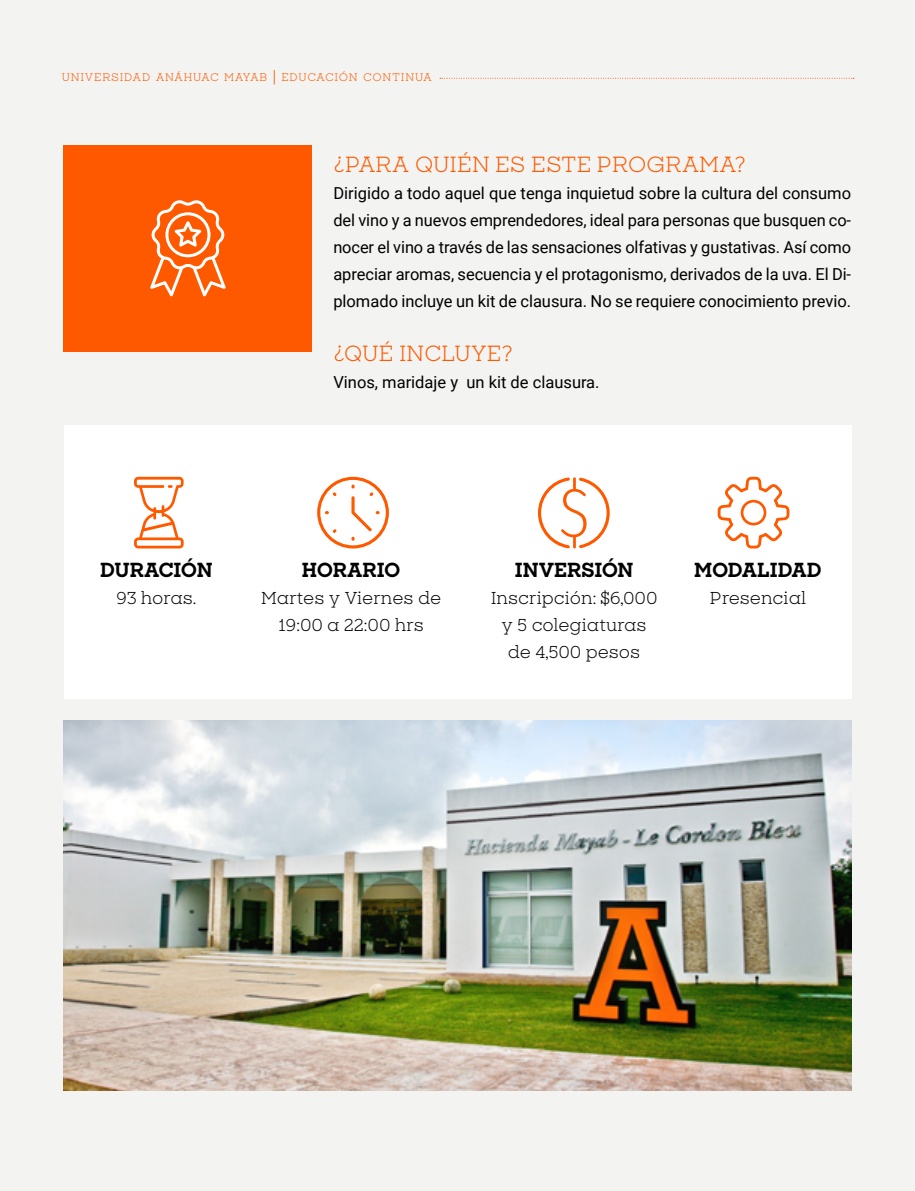
<style>
.page{position:relative;width:915px;height:1191px;background:#fff}
.page>*{position:absolute;margin:0;border:0;box-sizing:border-box;transform-origin:0 0}
.t1{font:21px "Sharp Slab";letter-spacing:-.01em;color:#ff5900}
.t2{font:700 19.5px "Sharp Slab";letter-spacing:-.015em;color:#000}
.t3{font:16.5px/27px "Roboto";color:#000;text-align:justify}
.t4{font:16.5px/27px "Sharp Slab";color:#000;text-align:center}
.t5{font:10.5px "Sharp Slab";letter-spacing:.06em;color:#ff5900}
.s1{font-size:15px}
</style>
<div class="page">
<div style="left:0;top:0;width:914px;height:1191px;background:#f3f3f1"></div>
<svg style="left:440px;top:78px;width:413px;height:1px"></svg>
<img style="left:64px;top:721px;width:786px;height:369px">
<div style="left:64px;top:145px;width:248px;height:207px;background:#ff5900"></div>
<svg style="left:150px;top:200px;width:76px;height:96px"></svg>
<div style="left:64px;top:425px;width:786px;height:273px;background:#fff"></div>
<svg style="left:134px;top:477px;width:50px;height:71px"></svg>
<svg style="left:317px;top:477px;width:72px;height:71px"></svg>
<svg style="left:717px;top:477px;width:72px;height:71px"></svg>
<svg style="left:538px;top:477px;width:71px;height:71px"></svg>
<p class="t5" style="left:62px;top:70px;width:371px">UNIVERSIDAD ANÁHUAC MAYAB <span class="s1">|</span> EDUCACIÓN CONTINUA</p>
<p class="t1" style="left:333px;top:150px;width:414px">¿PARA QUIÉN ES ESTE PROGRAMA?</p>
<p class="t3" style="left:333px;top:179px;width:519px">Dirigido a todo aquel que tenga inquietud sobre la cultura del consumo del vino y a nuevos emprendedores, ideal para personas que busquen co&shy;nocer el vino a través de las sensaciones olfativas y gustativas. Así como apreciar aromas, secuencia y el protagonismo, derivados de la uva. El Di&shy;plomado incluye un kit de clausura. No se requiere conocimiento previo.</p>
<p class="t1" style="left:333px;top:339px;width:181px">¿QUÉ INCLUYE?</p>
<p class="t3" style="left:333px;top:368px;width:268px">Vinos, maridaje y un kit de clausura.</p>
<p class="t2" style="left:100px;top:556px;width:114px">DURACIÓN</p>
<p class="t4" style="left:116px;top:584px;width:82px">93 horas.</p>
<p class="t2" style="left:302px;top:556px;width:100px">HORARIO</p>
<p class="t4" style="left:261px;top:584px;width:181px">Martes y Viernes de<br>19:00 a 22:00 hrs</p>
<p class="t2" style="left:514px;top:556px;width:120px">INVERSIÓN</p>
<p class="t4" style="left:490px;top:584px;width:168px">Inscripción: $6,000 y 5 colegiaturas de 4,500 pesos</p>
<p class="t2" style="left:694px;top:556px;width:129px">MODALIDAD</p>
<p class="t4" style="left:709px;top:584px;width:98px">Presencial</p>
</div>
